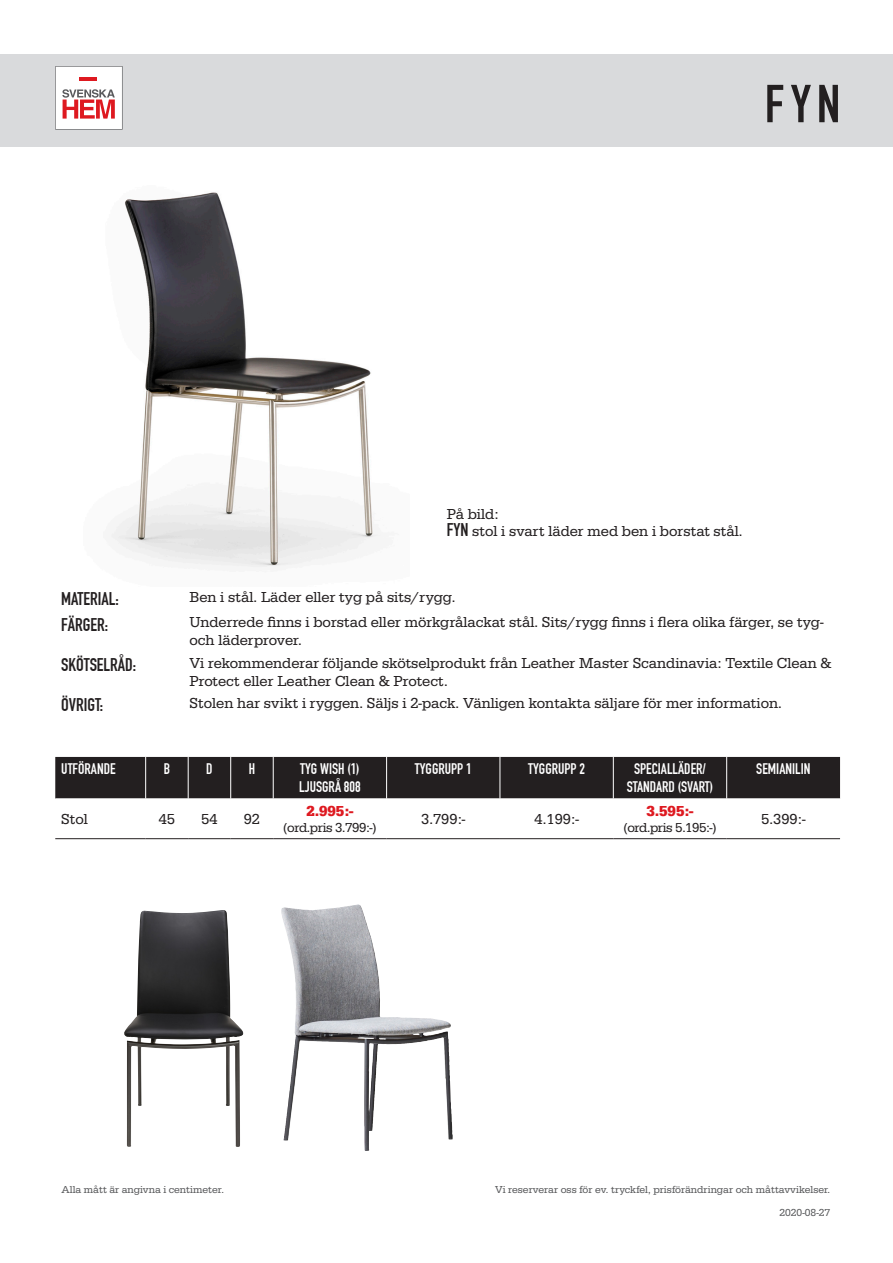
<style>
.page{position:relative;width:893px;height:1263px;background:#fff}
.page>*{position:absolute;margin:0;border:0;box-sizing:border-box;transform-origin:0 0}
.t1{font:52.5px "DIN Engschrift LT Alternate";color:#231f20}
.t2{font:18px "DIN Engschrift LT Alternate";color:#231f20}
.t3{font:15px/18px "Serifa";color:#231f20}
.t4{font:15px/18px "DIN Engschrift LT Alternate";color:#fff}
.t5{font:700 15px "Serifa";color:#de1920}
.t6{font:13.5px "Serifa";letter-spacing:-.03em;color:#231f20}
.t7{font:10.5px "Serifa";color:#57585a}
.s1{font-family:"DIN Engschrift LT Alternate";font-size:18px}
</style>
<div class="page">
<img style="left:111px;top:192px;width:270px;height:376px">
<div style="left:55px;top:757px;width:785px;height:42px;background:#231f20"></div>
<svg style="left:55px;top:839px;width:785px;height:1px"></svg>
<hr style="left:145px;top:757px;width:1px;height:42px;background:#fff">
<hr style="left:273px;top:757px;width:1px;height:42px;background:#fff">
<hr style="left:386px;top:757px;width:1px;height:42px;background:#fff">
<hr style="left:500px;top:757px;width:1px;height:42px;background:#fff">
<hr style="left:613px;top:757px;width:1px;height:42px;background:#fff">
<hr style="left:726px;top:757px;width:1px;height:42px;background:#fff">
<hr style="left:188px;top:757px;width:1px;height:42px;background:#fff">
<hr style="left:230px;top:757px;width:1px;height:42px;background:#fff">
<hr style="left:55px;top:838px;width:91px;height:1px;background:#231f20">
<hr style="left:146px;top:838px;width:42px;height:1px;background:#231f20">
<hr style="left:188px;top:838px;width:43px;height:1px;background:#231f20">
<hr style="left:231px;top:838px;width:42px;height:1px;background:#231f20">
<hr style="left:273px;top:838px;width:114px;height:1px;background:#231f20">
<hr style="left:387px;top:838px;width:113px;height:1px;background:#231f20">
<hr style="left:500px;top:838px;width:113px;height:1px;background:#231f20">
<hr style="left:613px;top:838px;width:114px;height:1px;background:#231f20">
<hr style="left:727px;top:838px;width:113px;height:1px;background:#231f20">
<div style="left:0;top:54px;width:893px;height:92px;background:#d9dadc"></div>
<svg style="left:55px;top:66px;width:68px;height:64px;background:#ebcecf"></svg>
<hr style="left:79px;top:77px;width:18px;height:3px;background:#de1920">
<img style="left:124px;top:910px;width:120px;height:237px">
<img style="left:281px;top:905px;width:73px;height:235px">
<p class="t1" style="left:765px;top:73px;width:77px">FYN</p>
<p class="t3" style="left:447px;top:505px;width:53px">På bild:</p>
<p class="t3" style="left:447px;top:522px;width:297px"><span class="s1">FYN</span> stol i svart läder med ben i borstat stål.</p>
<p class="t2" style="left:61px;top:588px;width:59px">MATERIAL:</p>
<p class="t3" style="left:190px;top:588px;width:267px">Ben i stål. Läder eller tyg på sits/rygg.</p>
<p class="t2" style="left:61px;top:614px;width:48px">FÄRGER:</p>
<p class="t3" style="left:190px;top:613px;width:636px">Underrede finns i borstad eller mörkgrålackat stål. Sits/rygg finns i flera olika färger, se tyg&shy;och läderprover.</p>
<p class="t2" style="left:61px;top:654px;width:77px">SKÖTSELRÅD:</p>
<p class="t3" style="left:190px;top:654px;width:644px">Vi rekommenderar följande skötselprodukt från Leather Master Scandinavia: Textile Clean &amp;<br>Protect eller Leather Clean &amp; Protect.</p>
<p class="t2" style="left:61px;top:694px;width:44px">ÖVRIGT:</p>
<p class="t3" style="left:190px;top:694px;width:594px">Stolen har svikt i ryggen. Säljs i 2-pack. Vänligen kontakta säljare för mer information.</p>
<p class="t4" style="left:61px;top:760px;width:56px">UTFÖRANDE</p>
<p class="t4" style="left:164px;top:760px;width:8px">B</p>
<p class="t4" style="left:206px;top:760px;width:8px">D</p>
<p class="t4" style="left:249px;top:760px;width:8px">H</p>
<p class="t4" style="left:299px;top:760px;width:63px">TYG WISH (1)<br>LJUSGRÅ 808</p>
<p class="t4" style="left:415px;top:760px;width:58px">TYGGRUPP 1</p>
<p class="t4" style="left:528px;top:760px;width:58px">TYGGRUPP 2</p>
<p class="t4" style="left:627px;top:760px;width:88px;text-align:center">SPECIALLÄDER/<br>STANDARD (SVART)</p>
<p class="t4" style="left:756px;top:760px;width:56px">SEMIANILIN</p>
<p class="t3" style="left:61px;top:810px;width:28px">Stol</p>
<p class="t3" style="left:159px;top:810px;width:18px">45</p>
<p class="t3" style="left:201px;top:810px;width:18px">54</p>
<p class="t3" style="left:244px;top:810px;width:18px">92</p>
<p class="t5" style="left:306px;top:802px;width:48px">2.995:-</p>
<p class="t6" style="left:284px;top:820px;width:94px">(ord.pris 3.799:-)</p>
<p class="t5" style="left:647px;top:802px;width:48px">3.595:-</p>
<p class="t6" style="left:624px;top:820px;width:94px">(ord.pris 5.195:-)</p>
<p class="t3" style="left:421px;top:810px;width:46px">3.799:-</p>
<p class="t3" style="left:534px;top:810px;width:46px">4.199:-</p>
<p class="t3" style="left:761px;top:810px;width:46px">5.399:-</p>
<p class="t7" style="left:62px;top:1183px;width:164px">Alla mått är angivna i centimeter.</p>
<p class="t7" style="left:495px;top:1183px;width:336px">Vi reserverar oss för ev. tryckfel, prisförändringar och måttavvikelser.</p>
<p class="t7" style="left:779px;top:1206px;width:52px">2020-08-27</p>
</div>
